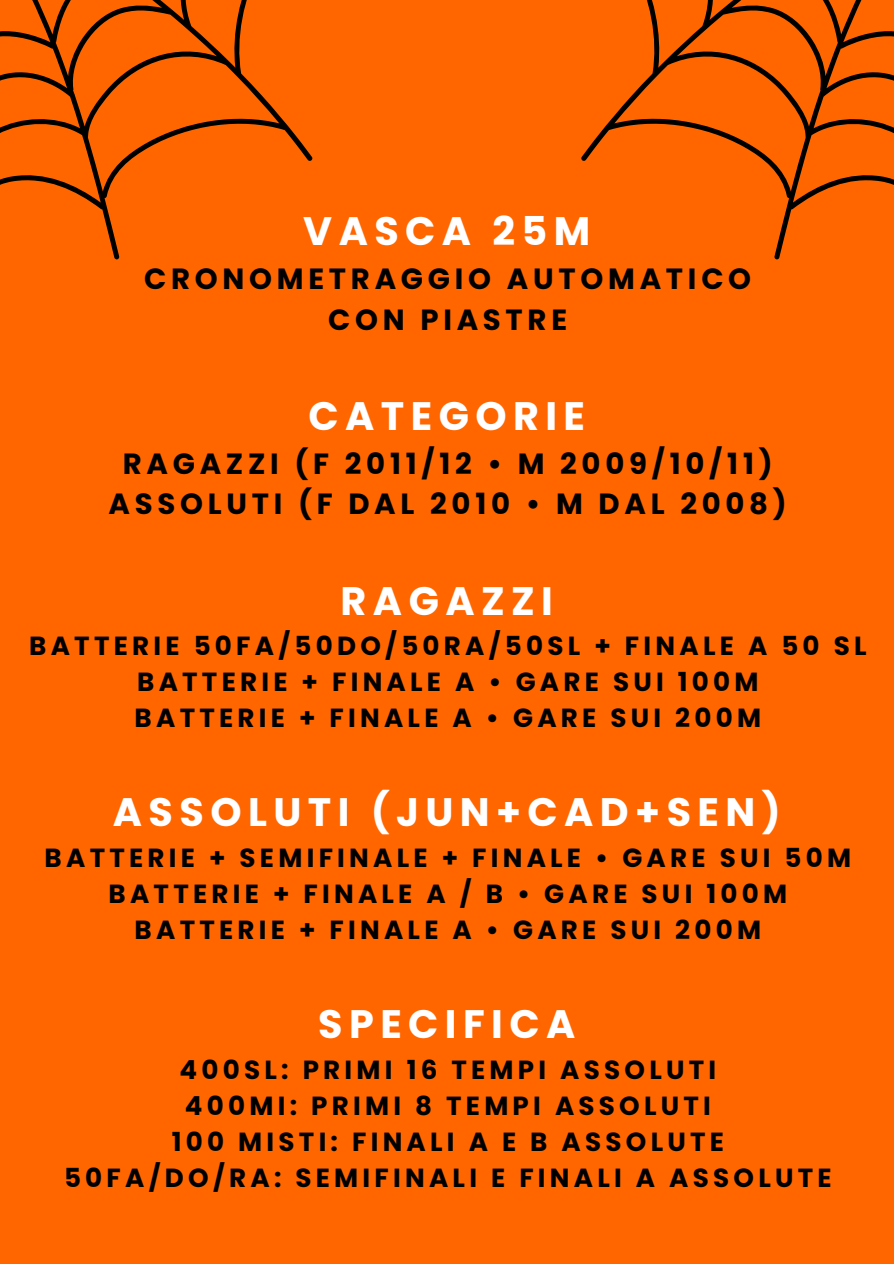
<style>
.page{position:relative;width:894px;height:1264px;background:#fff}
.page>*{position:absolute;margin:0;border:0;box-sizing:border-box;transform-origin:0 0}
.t1{font:700 39.75px "Poppins";letter-spacing:.16em;color:#fff}
.t2{font:700 29.25px/40.5px "Poppins";letter-spacing:.16em;color:#000;text-align:center}
.t3{font:700 26.25px "Poppins";letter-spacing:.16em;color:#000}
</style>
<div class="page">
<div style="left:0;top:0;width:893px;height:1263px;background:#f60"></div>
<svg style="left:581px;top:0;width:312px;height:259px"></svg>
<svg style="left:0;top:0;width:313px;height:259px"></svg>
<p class="t1" style="left:303px;top:204px;width:288px">VASCA 25M</p>
<p class="t2" style="left:144px;top:259px;width:608px">CRONOMETRAGGIO AUTOMATICO<br>CON PIASTRE</p>
<p class="t1" style="left:308px;top:388px;width:278px">CATEGORIE</p>
<p class="t2" style="left:108px;top:443px;width:679px">RAGAZZI (F 2011/12 • M 2009/10/11)<br>ASSOLUTI (F DAL 2010 • M DAL 2008)</p>
<h1 class="t1" style="left:340px;top:572px;width:214px">RAGAZZI</h1>
<h1 class="t3" style="left:29px;top:627px;width:838px">BATTERIE 50FA/50DO/50RA/50SL + FINALE A 50 SL</h1>
<p class="t3" style="left:137px;top:663px;width:622px">BATTERIE + FINALE A • GARE SUI 100M</p>
<p class="t3" style="left:135px;top:699px;width:628px">BATTERIE + FINALE A • GARE SUI 200M</p>
<p class="t1" style="left:113px;top:784px;width:669px">ASSOLUTI (JUN+CAD+SEN)</p>
<p class="t3" style="left:45px;top:839px;width:807px">BATTERIE + SEMIFINALE + FINALE • GARE SUI 50M</p>
<p class="t3" style="left:108px;top:875px;width:680px">BATTERIE + FINALE A / B • GARE SUI 100M</p>
<p class="t3" style="left:135px;top:911px;width:628px">BATTERIE + FINALE A • GARE SUI 200M</p>
<p class="t1" style="left:318px;top:996px;width:258px">SPECIFICA</p>
<p class="t3" style="left:179px;top:1050px;width:538px">400SL: PRIMI 16 TEMPI ASSOLUTI</p>
<p class="t3" style="left:185px;top:1086px;width:527px">400MI: PRIMI 8 TEMPI ASSOLUTI</p>
<p class="t3" style="left:172px;top:1122px;width:553px">100 MISTI: FINALI A E B ASSOLUTE</p>
<p class="t3" style="left:64px;top:1158px;width:769px">50FA/DO/RA: SEMIFINALI E FINALI A ASSOLUTE</p>
</div>
